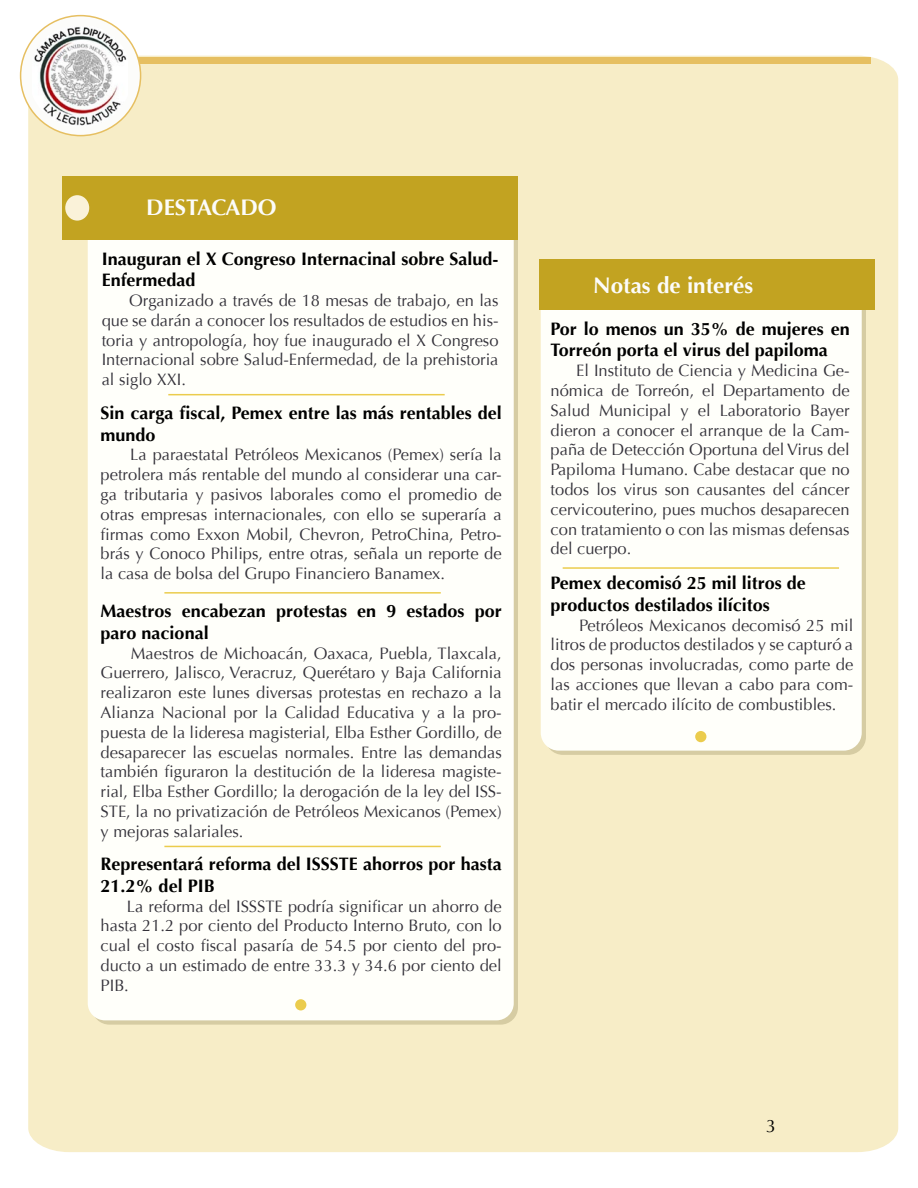
<style>
.page{position:relative;width:918px;height:1188px;background:#fff}
.page>*{position:absolute;margin:0;border:0;box-sizing:border-box;transform-origin:0 0}
.t1{font:700 22.5px "Optima";color:#fcfcfa}
.t2{font:700 18px/21.6px "Optima";color:#000}
.t3{font:18px "Optima";color:#000}
.t4{font:16.5px/19.8px "Optima";color:#34323a;text-align:justify}
</style>
<div class="page">
<div style="left:28px;top:56px;width:870px;height:1096px;background:#f7edc7"></div>
<div style="left:131px;top:57px;width:740px;height:7px;background:#e6bf61"></div>
<svg style="left:20px;top:15px;width:121px;height:121px"></svg>
<img style="left:32px;top:26px;width:95px;height:101px">
<div style="left:88px;top:200px;width:426px;height:820px;background:#fffffa;border-radius:17px"></div>
<div style="left:62px;top:176px;width:456px;height:64px;background:#c2a321"></div>
<div style="left:65px;top:195px;width:24px;height:26px;background:#faf2d9;border-radius:50%"></div>
<div style="left:541px;top:271px;width:321px;height:480px;background:#fffffa;border-radius:18px"></div>
<div style="left:539px;top:259px;width:336px;height:51px;background:#c2a321"></div>
<div style="left:295px;top:999px;width:11px;height:11px;background:#ebcc4d;border-radius:50%"></div>
<div style="left:695px;top:731px;width:11px;height:11px;background:#ebcc4d;border-radius:50%"></div>
<hr style="left:563px;top:567px;width:276px;height:2px;background:#ebcc4d">
<hr style="left:164px;top:592px;width:277px;height:2px;background:#ebcc4d">
<hr style="left:168px;top:394px;width:277px;height:1px;background:#ebcc4d">
<hr style="left:164px;top:846px;width:277px;height:1px;background:#ebcc4d">
<p class="t1" style="left:146px;top:194px;width:132px">DESTACADO</p>
<p class="t2" style="left:102px;top:248px;width:398px">Inauguran el X Congreso Internacinal sobre Salud-<br>Enfermedad</p>
<p class="t4" style="left:102px;top:291px;width:398px;text-indent:27px">Organizado a través de 18 mesas de trabajo, en las que se darán a conocer los resultados de estudios en his&shy;toria y antropología, hoy fue inaugurado el X Congreso Internacional sobre Salud-Enfermedad, de la prehistoria al siglo XXI.</p>
<p class="t2" style="left:101px;top:402px;width:403px">Sin carga fiscal, Pemex entre las más rentables del mundo</p>
<p class="t4" style="left:101px;top:445px;width:403px;text-indent:30px">La paraestatal Petróleos Mexicanos (Pemex) sería la petrolera más rentable del mundo al considerar una car&shy;ga tributaria y pasivos laborales como el promedio de otras empresas internacionales, con ello se superaría a firmas como Exxon Mobil, Chevron, PetroChina, Petro&shy;brás y Conoco Philips, entre otras, señala un reporte de la casa de bolsa del Grupo Financiero Banamex.</p>
<p class="t2" style="left:101px;top:600px;width:403px">Maestros encabezan protestas en 9 estados por paro nacional</p>
<p class="t4" style="left:101px;top:643px;width:403px;text-indent:30px">Maestros de Michoacán, Oaxaca, Puebla, Tlaxcala, Guerrero, Jalisco, Veracruz, Querétaro y Baja California realizaron este lunes diversas protestas en rechazo a la Alianza Nacional por la Calidad Educativa y a la pro&shy;puesta de la lideresa magisterial, Elba Esther Gordillo, de desaparecer las escuelas normales. Entre las demandas también figuraron la destitución de la lideresa magiste&shy;rial, Elba Esther Gordillo; la derogación de la ley del ISS-STE, la no privatización de Petróleos Mexicanos (Pemex) y mejoras salariales.</p>
<p class="t2" style="left:101px;top:853px;width:403px">Representará reforma del ISSSTE ahorros por hasta<br>21.2% del PIB</p>
<p class="t4" style="left:101px;top:896px;width:403px;text-indent:26px">La reforma del ISSSTE podría significar un ahorro de hasta 21.2 por ciento del Producto Interno Bruto, con lo cual el costo fiscal pasaría de 54.5 por ciento del pro&shy;ducto a un estimado de entre 33.3 y 34.6 por ciento del PIB.</p>
<p class="t1" style="left:593px;top:272px;width:162px">Notas de interés</p>
<p class="t2" style="left:551px;top:318px;width:301px">Por lo menos un 35% de mujeres en<br>Torreón porta el virus del papiloma</p>
<p class="t4" style="left:551px;top:361px;width:301px;text-indent:25px">El Instituto de Ciencia y Medicina Ge&shy;nómica de Torreón, el Departamento de Salud Municipal y el Laboratorio Bayer dieron a conocer el arranque de la Cam&shy;paña de Detección Oportuna del Virus del Papiloma Humano. Cabe destacar que no todos los virus son causantes del cáncer cervicouterino, pues muchos desaparecen con tratamiento o con las mismas defensas del cuerpo.</p>
<p class="t2" style="left:551px;top:572px;width:257px">Pemex decomisó 25 mil litros de productos destilados ilícitos</p>
<p class="t4" style="left:551px;top:615px;width:304px;text-indent:28px">Petróleos Mexicanos decomisó 25 mil litros de productos destilados y se capturó a dos personas involucradas, como parte de las acciones que llevan a cabo para com&shy;batir el mercado ilícito de combustibles.</p>
<p class="t3" style="left:766px;top:1116px;width:12px">3</p>
</div>
